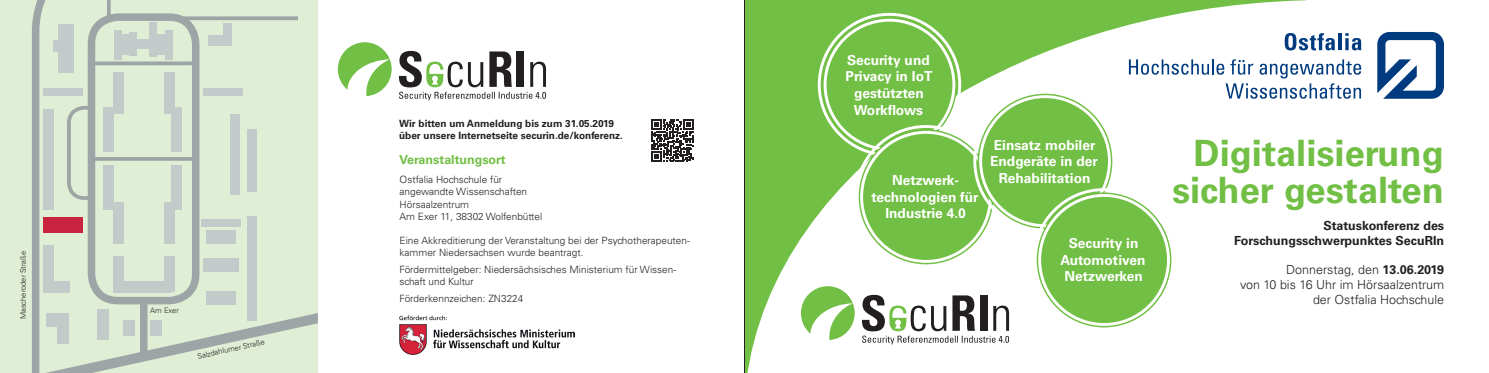
<style>
.page{position:relative;width:1489px;height:373px;background:#fff}
.page>*{position:absolute;margin:0;border:0;box-sizing:border-box;transform-origin:0 0}
.t1{font:700 36.25px/37.2px "Univers LT Std";color:#71bf44;text-align:center}
.t2{font:700 13.75px/16.5px "Univers LT Std";color:#fff;text-align:center}
.t3{font:300 12.5px/15px "Univers LT Std";color:#231f20;text-align:right}
.t4{font:700 12.5px/15px "Univers LT Std";color:#231f20;text-align:right}
.t5{font:700 12.5px "Univers LT Pro 65";color:#71bf44}
.t6{font:300 10px/12px "Univers LT Std";color:#231f20}
.t7{font:700 10px/12px "Univers LT Std";color:#231f20}
.t8{font:300 7.5px "Univers LT Pro 45";color:#231f20}
.s1{font-weight:700}
</style>
<div class="page">
<svg style="left:745px;top:0;width:561px;height:372px"></svg>
<svg style="left:1377px;top:32px;width:66px;height:67px"></svg>
<svg style="left:1284px;top:33px;width:50px;height:17px"></svg>
<hr style="left:1338px;top:33px;width:3px;height:17px;background:#013b7f">
<svg style="left:1345px;top:33px;width:16px;height:17px"></svg>
<svg style="left:1128px;top:59px;width:232px;height:39px"></svg>
<div style="left:0;top:0;width:317px;height:372px;background:#dfeed4"></div>
<div style="left:248px;top:216px;width:9px;height:104px;background:#c2cbca"></div>
<div style="left:166px;top:30px;width:7px;height:29px;background:#c2cbca"></div>
<div style="left:150px;top:22px;width:7px;height:34px;background:#c2cbca"></div>
<div style="left:129px;top:32px;width:7px;height:24px;background:#c2cbca"></div>
<div style="left:156px;top:34px;width:10px;height:21px;background:#c2cbca"></div>
<div style="left:133px;top:39px;width:19px;height:10px;background:#c2cbca"></div>
<div style="left:113px;top:281px;width:58px;height:11px;background:#c2cbca"></div>
<div style="left:203px;top:88px;width:39px;height:7px;background:#c2cbca"></div>
<div style="left:208px;top:35px;width:24px;height:11px;background:#c2cbca"></div>
<div style="left:223px;top:24px;width:9px;height:15px;background:#c2cbca"></div>
<div style="left:201px;top:218px;width:40px;height:8px;background:#c2cbca"></div>
<div style="left:206px;top:229px;width:30px;height:14px;background:#c2cbca"></div>
<div style="left:206px;top:290px;width:30px;height:14px;background:#c2cbca"></div>
<div style="left:203px;top:257px;width:36px;height:14px;background:#c2cbca"></div>
<div style="left:230px;top:114px;width:10px;height:80px;background:#c2cbca"></div>
<div style="left:248px;top:129px;width:9px;height:63px;background:#c2cbca"></div>
<div style="left:164px;top:72px;width:11px;height:42px;background:#c2cbca"></div>
<div style="left:164px;top:201px;width:11px;height:42px;background:#c2cbca"></div>
<div style="left:164px;top:256px;width:11px;height:36px;background:#c2cbca"></div>
<div style="left:171px;top:107px;width:11px;height:44px;background:#c2cbca"></div>
<div style="left:171px;top:165px;width:11px;height:44px;background:#c2cbca"></div>
<div style="left:88px;top:13px;width:111px;height:291px;border:8px solid #9da5a6;border-radius:27px"></div>
<div style="left:140px;top:300px;width:7px;height:58px;background:#9da5a6"></div>
<svg style="left:131px;top:301px;width:186px;height:64px"></svg>
<svg style="left:32px;top:0;width:99px;height:372px"></svg>
<svg style="left:92px;top:61px;width:104px;height:4px"></svg>
<hr style="left:92px;top:157px;width:104px;height:3px;background:#9da5a6">
<svg style="left:107px;top:0;width:4px;height:18px"></svg>
<svg style="left:169px;top:16px;width:129px;height:4px"></svg>
<svg style="left:800px;top:285px;width:54px;height:54px"></svg>
<svg style="left:861px;top:294px;width:148px;height:50px"></svg>
<svg style="left:338px;top:42px;width:53px;height:54px"></svg>
<svg style="left:399px;top:51px;width:147px;height:49px"></svg>
<img style="left:399px;top:315px;width:176px;height:39px">
<div style="left:822px;top:17px;width:134px;height:135px;background:#71bf44;border-radius:50%"></div>
<div style="left:823px;top:19px;width:132px;height:131px;border:3px solid #fff;border-radius:50%"></div>
<div style="left:858px;top:129px;width:135px;height:135px;background:#71bf44;border-radius:50%"></div>
<div style="left:854px;top:125px;width:143px;height:143px;border:3px solid #fff;border-radius:50%"></div>
<div style="left:860px;top:131px;width:131px;height:131px;border:3px solid #fff;border-radius:50%"></div>
<div style="left:977px;top:93px;width:135px;height:135px;background:#71bf44;border-radius:50%"></div>
<div style="left:973px;top:89px;width:143px;height:143px;border:3px solid #fff;border-radius:50%"></div>
<div style="left:979px;top:95px;width:131px;height:132px;border:3px solid #fff;border-radius:50%"></div>
<div style="left:1036px;top:192px;width:135px;height:135px;background:#71bf44;border-radius:50%"></div>
<div style="left:1032px;top:188px;width:143px;height:143px;border:3px solid #fff;border-radius:50%"></div>
<div style="left:1038px;top:193px;width:131px;height:132px;border:3px solid #fff;border-radius:50%"></div>
<hr style="left:744px;top:0;width:1px;height:372px;background:#231f20">
<svg style="left:651px;top:119px;width:42px;height:42px"></svg>
<p class="t8" style="left:18px;top:318px;width:70px;rotate:-90deg">Mascheroder Straße</p>
<p class="t8" style="left:150px;top:305px;width:30px">Am Exer</p>
<p class="t8" style="left:196px;top:350px;width:70px;rotate:-12deg">Salzdahlumer Straße</p>
<p class="t7" style="left:399px;top:117px;width:225px">Wir bitten um Anmeldung bis zum 31.05.2019 über unsere Internetseite securin.de/konferenz.</p>
<p class="t5" style="left:399px;top:150px;width:108px">Veranstaltungsort</p>
<p class="t6" style="left:399px;top:173px;width:144px">Ostfalia Hochschule für angewandte Wissenschaften<br>Hörsaalzentrum<br>Am Exer 11, 38302 Wolfenbüttel</p>
<p class="t6" style="left:399px;top:233px;width:292px">Eine Akkreditierung der Veranstaltung bei der Psychotherapeuten&shy;kammer Niedersachsen wurde beantragt.</p>
<p class="t6" style="left:399px;top:262px;width:278px">Fördermittelgeber: Niedersächsisches Ministerium für Wissen&shy;schaft und Kultur</p>
<p class="t6" style="left:399px;top:291px;width:125px">Förderkennzeichen: ZN3224</p>
<h2 class="t2" style="left:845px;top:52px;width:88px">Security und<br>Privacy in IoT gestützten<br>Workflows</h2>
<h2 class="t2" style="left:871px;top:172px;width:109px">Netzwerk&shy;technologien für<br>Industrie 4.0</h2>
<h2 class="t2" style="left:990px;top:136px;width:109px">Einsatz mobiler<br>Endgeräte in der<br>Rehabilitation</h2>
<h2 class="t2" style="left:1060px;top:235px;width:87px">Security in<br>Automotiven<br>Netzwerken</h2>
<h1 class="t1" style="left:1171px;top:134px;width:273px">Digitalisierung sicher gestalten</h1>
<p class="t4" style="left:1233px;top:217px;width:212px">Statuskonferenz des<br>Forschungsschwerpunktes SecuRIn</p>
<p class="t3" style="left:1240px;top:262px;width:205px">Donnerstag, den <span class="s1">13.06.2019<br></span>von 10 bis 16 Uhr im Hörsaalzentrum der Ostfalia Hochschule</p>
</div>
